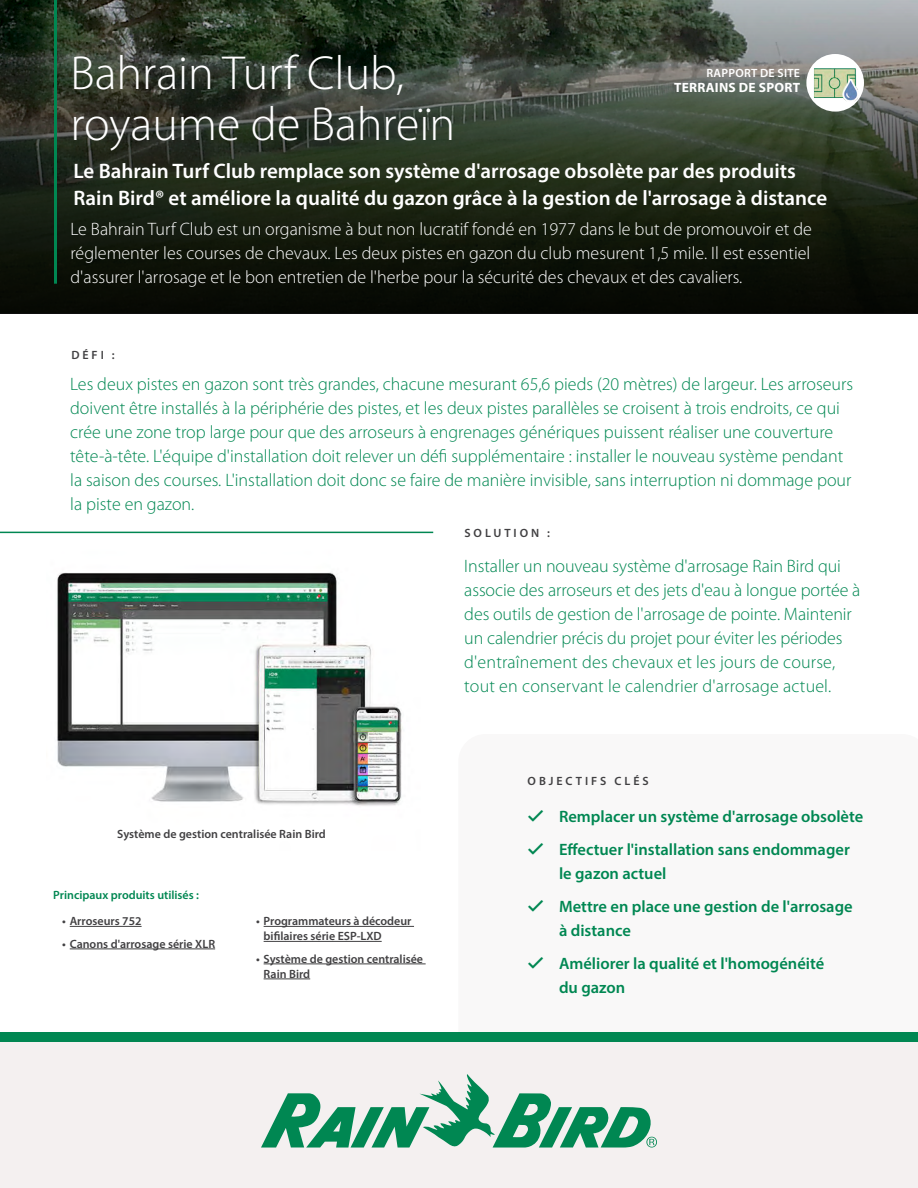
<style>
.page{position:relative;width:918px;height:1188px;background:#fff}
.page>*{position:absolute;margin:0;border:0;box-sizing:border-box;transform-origin:0 0}
.t1{font:300 48px/51px "Myriad Pro";color:#fff}
.t2{font:600 21px/27px "Myriad Pro";color:#fff}
.t3{font:300 18px/24px "Myriad Pro";color:#008752}
.t4{font:300 18px/24px "Myriad Pro";color:#fff;text-align:justify}
.t5{font:600 16.5px/33px "Myriad Pro";color:#008752}
.t6{font:700 13.5px "Myriad Pro";letter-spacing:.02em;color:#fff}
.t7{font:600 12px/15px "Myriad Pro";color:#414042}
.t8{font:600 12px "Myriad Pro";color:#008752}
.t9{font:600 12px "Myriad Pro";letter-spacing:.245em;color:#414042}
.t10{font:600 12px "Myriad Pro";letter-spacing:.02em;color:#fff}
</style>
<div class="page">
<div style="left:0;top:1042px;width:918px;height:146px;background:#f4f0f0"></div>
<svg style="left:261px;top:1074px;width:396px;height:74px"></svg>
<div style="left:0;top:1032px;width:918px;height:10px;background:#008752"></div>
<svg style="left:0;top:0;width:918px;height:73px;background:#454f43"></svg>
<svg style="left:0;top:73px;width:918px;height:241px;background:#22291c"></svg>
<hr style="left:54px;top:0;width:3px;height:284px;background:#008752">
<hr style="left:0;top:532px;width:433px;height:1px;background:#008752">
<hr style="left:70px;top:926px;width:72px;height:1px;background:#414042">
<hr style="left:70px;top:949px;width:145px;height:1px;background:#414042">
<hr style="left:264px;top:926px;width:150px;height:1px;background:#414042">
<hr style="left:264px;top:941px;width:118px;height:1px;background:#414042">
<hr style="left:264px;top:964px;width:162px;height:1px;background:#414042">
<hr style="left:264px;top:979px;width:46px;height:1px;background:#414042">
<img style="left:57px;top:572px;width:345px;height:234px">
<div style="left:806px;top:54px;width:58px;height:58px;background:#fff;border-radius:50%"></div>
<img style="left:814px;top:68px;width:45px;height:33px">
<h1 class="t1" style="left:70px;top:47px;width:386px">Bahrain Turf Club, royaume de Bahreïn</h1>
<p class="t2" style="left:74px;top:157px;width:755px">Le Bahrain Turf Club remplace son système d'arrosage obsolète par des produits<br>Rain Bird® et améliore la qualité du gazon grâce à la gestion de l'arrosage à distance</p>
<p class="t4" style="left:70px;top:217px;width:743px">Le Bahrain Turf Club est un organisme à but non lucratif fondé en 1977 dans le but de promouvoir et de réglementer les courses de chevaux. Les deux pistes en gazon du club mesurent 1,5 mile. Il est essentiel d'assurer l'arrosage et le bon entretien de l'herbe pour la sécurité des chevaux et des cavaliers.</p>
<p class="t10" style="left:706px;top:66px;width:95px">RAPPORT DE SITE</p>
<p class="t6" style="left:674px;top:79px;width:128px">TERRAINS DE SPORT</p>
<p class="t7" style="left:71px;top:348px;width:45px">DÉFI :</p>
<p class="t3" style="left:70px;top:372px;width:784px">Les deux pistes en gazon sont très grandes, chacune mesurant 65,6 pieds (20 mètres) de largeur. Les arroseurs doivent être installés à la périphérie des pistes, et les deux pistes parallèles se croisent à trois endroits, ce qui crée une zone trop large pour que des arroseurs à engrenages génériques puissent réaliser une couverture tête-à-tête. L'équipe d'installation doit relever un défi supplémentaire : installer le nouveau système pendant la saison des courses. L'installation doit donc se faire de manière invisible, sans interruption ni dommage pour la piste en gazon.</p>
<p class="t9" style="left:464px;top:526px;width:87px">SOLUTION :</p>
<p class="t7" style="left:117px;top:826px;width:210px">Système de gestion centralisée Rain Bird</p>
<p class="t8" style="left:53px;top:888px;width:147px">Principaux produits utilisés :</p>
<p class="t7" style="left:62px;top:913px;width:81px">• Arroseurs 752</p>
<p class="t7" style="left:62px;top:936px;width:154px">• Canons d'arrosage série XLR</p>
<p class="t7" style="left:264px;top:913px;width:149px;text-indent:-8px">• Programmateurs à décodeur bifilaires série ESP-LXD</p>
<p class="t7" style="left:264px;top:951px;width:161px;text-indent:-8px">• Système de gestion centralisée<br>Rain Bird</p>
<p class="t3" style="left:464px;top:554px;width:398px">Installer un nouveau système d'arrosage Rain Bird qui associe des arroseurs et des jets d'eau à longue portée à des outils de gestion de l'arrosage de pointe. Maintenir un calendrier précis du projet pour éviter les périodes d'entraînement des chevaux et les jours de course, tout en conservant le calendrier d'arrosage actuel.</p>
<p class="t9" style="left:528px;top:773px;width:123px">OBJECTIFS CLÉS</p>
<p class="t5" style="left:559px;top:800px;width:306px">Remplacer un système d'arrosage obsolète<br>Effectuer l'installation sans endommager</p>
<p class="t5" style="left:559px;top:857px;width:295px">le gazon actuel<br>Mettre en place une gestion de l'arrosage</p>
<p class="t5" style="left:559px;top:914px;width:267px">à distance<br>Améliorer la qualité et l'homogénéité</p>
<p class="t5" style="left:559px;top:971px;width:68px">du gazon</p>
</div>
